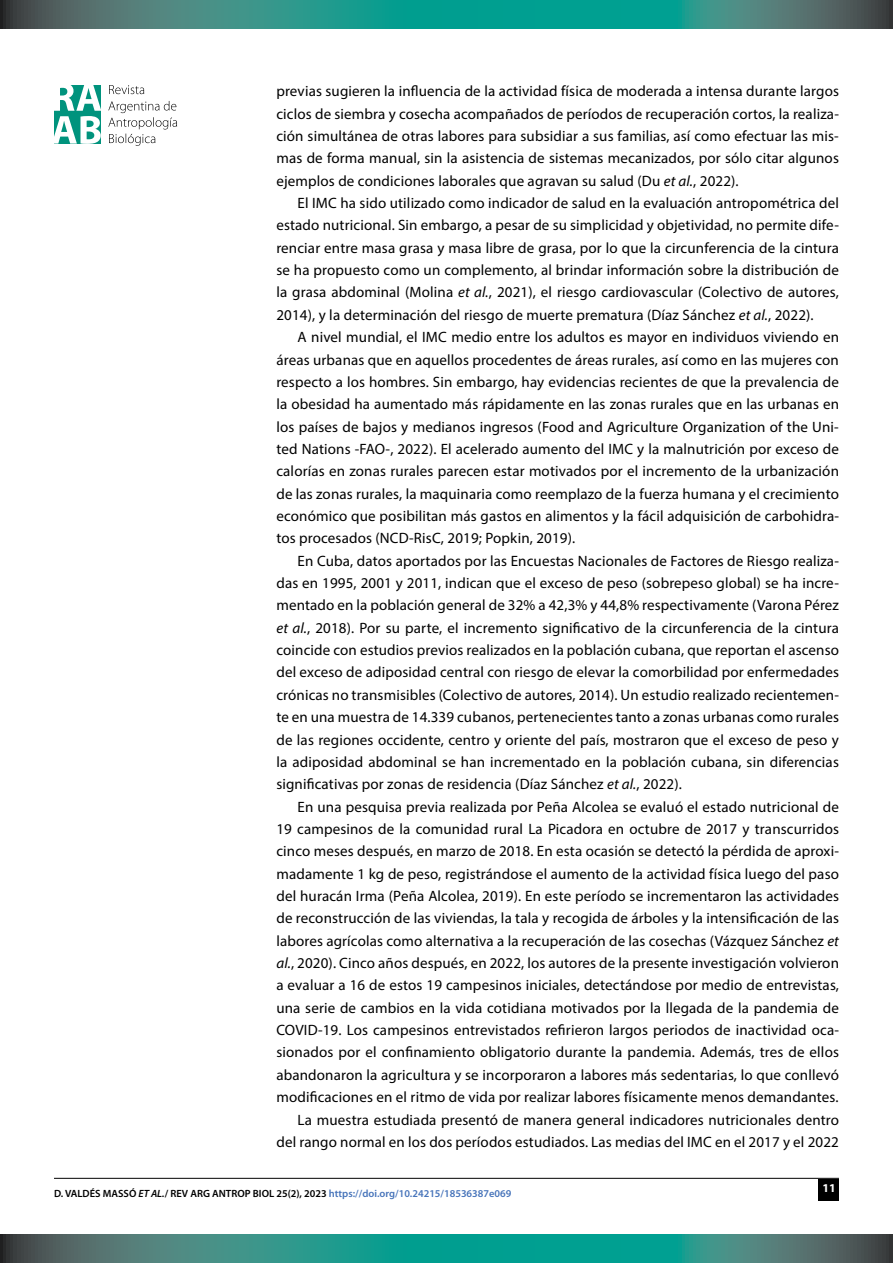
<style>
.page{position:relative;width:893px;height:1263px;background:#fff}
.page>*{position:absolute;margin:0;border:0;box-sizing:border-box;transform-origin:0 0}
.t1{font:15px/22.4px "Myriad Pro";letter-spacing:.01em;color:#000;text-align:justify}
.t2{font:700 12px "Myriad Pro";color:#fff}
.t3{font:600 10.5px "Myriad Pro";color:#000}
.s1{font-style:italic}
.s2{color:#4774ba}
</style>
<div class="page">
<div style="left:819px;top:1179px;width:20px;height:21px;background:#000"></div>
<hr style="left:54px;top:1178px;width:785px;height:1px;background:#000">
<svg style="left:0;top:0;width:893px;height:28px;background:#2c887f"></svg>
<svg style="left:0;top:1234px;width:893px;height:29px;background:#2c887f"></svg>
<svg style="left:108px;top:101px;width:69px;height:45px"></svg>
<svg style="left:109px;top:85px;width:35px;height:9px"></svg>
<svg style="left:54px;top:85px;width:47px;height:59px"></svg>
<p class="t1" style="left:276px;top:80px;width:564px">previas sugieren la influencia de la actividad física de moderada a intensa durante largos ciclos de siembra y cosecha acompañados de períodos de recuperación cortos, la realiza&shy;ción simultánea de otras labores para subsidiar a sus familias, así como efectuar las mis&shy;mas de forma manual, sin la asistencia de sistemas mecanizados, por sólo citar algunos ejemplos de condiciones laborales que agravan su salud (Du <span class="s1">et al.</span>, 2022).</p>
<p class="t1" style="left:276px;top:192px;width:564px;text-indent:21px">El IMC ha sido utilizado como indicador de salud en la evaluación antropométrica del estado nutricional. Sin embargo, a pesar de su simplicidad y objetividad, no permite dife&shy;renciar entre masa grasa y masa libre de grasa, por lo que la circunferencia de la cintura se ha propuesto como un complemento, al brindar información sobre la distribución de la grasa abdominal (Molina <span class="s1">et al.</span>, 2021), el riesgo cardiovascular (Colectivo de autores, 2014), y la determinación del riesgo de muerte prematura (Díaz Sánchez <span class="s1">et al.</span>, 2022).</p>
<p class="t1" style="left:276px;top:326px;width:564px;text-indent:21px">A nivel mundial, el IMC medio entre los adultos es mayor en individuos viviendo en áreas urbanas que en aquellos procedentes de áreas rurales, así como en las mujeres con respecto a los hombres. Sin embargo, hay evidencias recientes de que la prevalencia de la obesidad ha aumentado más rápidamente en las zonas rurales que en las urbanas en los países de bajos y medianos ingresos (Food and Agriculture Organization of the Uni&shy;ted Nations -FAO-, 2022). El acelerado aumento del IMC y la malnutrición por exceso de calorías en zonas rurales parecen estar motivados por el incremento de la urbanización de las zonas rurales, la maquinaria como reemplazo de la fuerza humana y el crecimiento económico que posibilitan más gastos en alimentos y la fácil adquisición de carbohidra&shy;tos procesados (NCD-RisC, 2019; Popkin, 2019).</p>
<p class="t1" style="left:276px;top:549px;width:564px;text-indent:21px">En Cuba, datos aportados por las Encuestas Nacionales de Factores de Riesgo realiza&shy;das en 1995, 2001 y 2011, indican que el exceso de peso (sobrepeso global) se ha incre&shy;mentado en la población general de 32% a 42,3% y 44,8% respectivamente (Varona Pérez <span class="s1">et al.</span>, 2018). Por su parte, el incremento significativo de la circunferencia de la cintura coincide con estudios previos realizados en la población cubana, que reportan el ascenso del exceso de adiposidad central con riesgo de elevar la comorbilidad por enfermedades crónicas no transmisibles (Colectivo de autores, 2014). Un estudio realizado recientemen&shy;te en una muestra de 14.339 cubanos, pertenecientes tanto a zonas urbanas como rurales de las regiones occidente, centro y oriente del país, mostraron que el exceso de peso y la adiposidad abdominal se han incrementado en la población cubana, sin diferencias significativas por zonas de residencia (Díaz Sánchez <span class="s1">et al.</span>, 2022).</p>
<p class="t1" style="left:276px;top:795px;width:564px;text-align:right">En una pesquisa previa realizada por Peña Alcolea se evaluó el estado nutricional de<br>19 campesinos de la comunidad rural La Picadora en octubre de 2017 y transcurridos cinco meses después, en marzo de 2018. En esta ocasión se detectó la pérdida de aproxi&shy;madamente 1 kg de peso, registrándose el aumento de la actividad física luego del paso del huracán Irma (Peña Alcolea, 2019). En este período se incrementaron las actividades de reconstrucción de las viviendas, la tala y recogida de árboles y la intensificación de las labores agrícolas como alternativa a la recuperación de las cosechas (Vázquez Sánchez <span class="s1">et al.</span>, 2020). Cinco años después, en 2022, los autores de la presente investigación volvieron a evaluar a 16 de estos 19 campesinos iniciales, detectándose por medio de entrevistas, una serie de cambios en la vida cotidiana motivados por la llegada de la pandemia de COVID-19. Los campesinos entrevistados refirieron largos periodos de inactividad oca&shy;sionados por el confinamiento obligatorio durante la pandemia. Además, tres de ellos abandonaron la agricultura y se incorporaron a labores más sedentarias, lo que conllevó modificaciones en el ritmo de vida por realizar labores físicamente menos demandantes.<br>La muestra estudiada presentó de manera general indicadores nutricionales dentro del rango normal en los dos períodos estudiados. Las medias del IMC en el 2017 y el 2022</p>
<p class="t3" style="left:54px;top:1187px;width:459px">D. VALDÉS MASSÓ <span class="s1">ET AL.</span>/ REV ARG ANTROP BIOL 25(2), 2023 <span class="s2">https://doi.org/10.24215/18536387e069</span></p>
<p class="t2" style="left:822px;top:1180px;width:15px">11</p>
</div>
